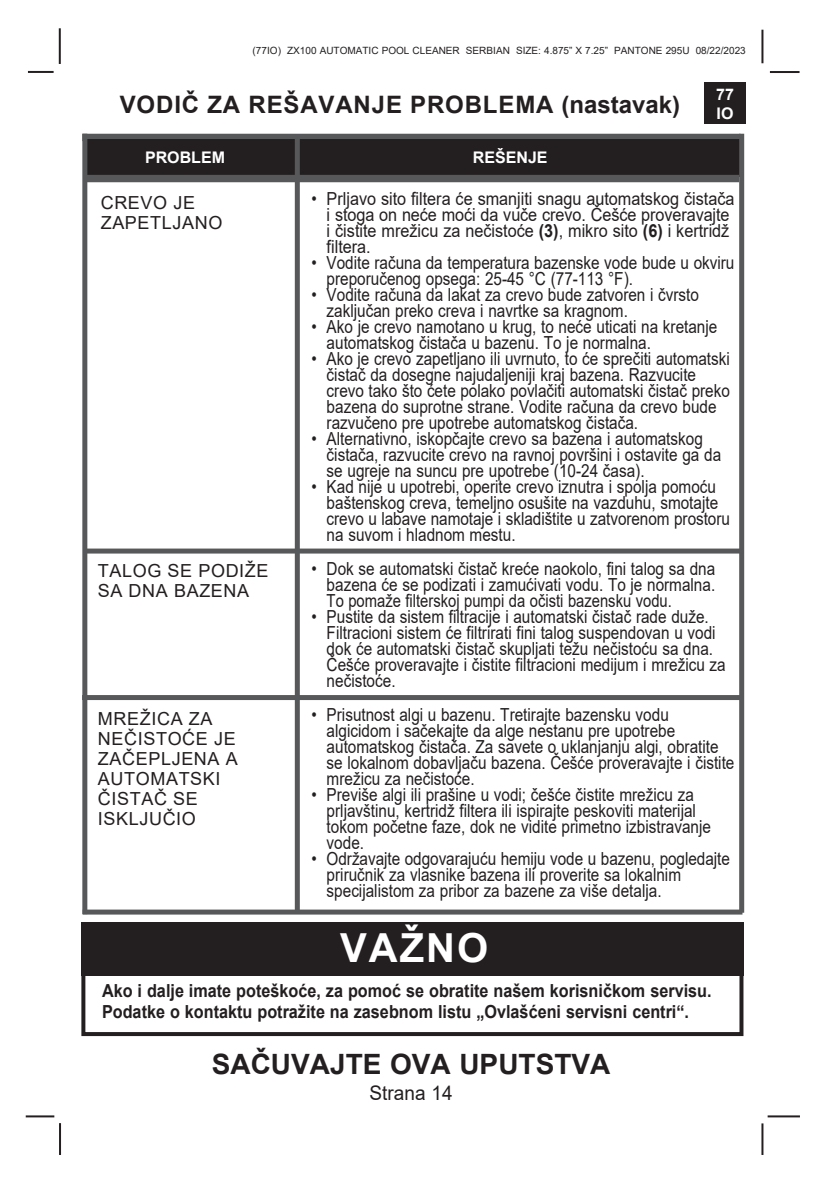
<style>
.page{position:relative;width:836px;height:1191px;background:#fff}
.page>*{position:absolute;margin:0;border:0;box-sizing:border-box;transform-origin:0 0}
.t1{font:700 40px "Arial";letter-spacing:.05em;color:#fff}
.t2{font:700 28px "Arial";color:#231f20}
.t3{font:700 24px "Arial";letter-spacing:.035em;color:#231f20}
.t4{font:20px "Arial";color:#231f20;scale:.95 1}
.headline{font:18px/16px "Arial";color:#231f20;scale:.85 1}
.t5{font:700 18px/21.6px "Arial";color:#231f20;scale:.9 1}
.headline-2{font:18px/16px "Arial";color:#231f20;text-align:justify;scale:.9 1}
.headline-3{font:18px/20px "Arial";letter-spacing:.035em;color:#231f20}
.t6{font:700 16px/19.2px "Arial";color:#fff}
.t7{font:10px "Arial";color:#231f20}
.s1{font-weight:700}
</style>
<div class="page">
<hr style="left:767px;top:1115px;width:32px;height:2px;background:#231f20">
<hr style="left:769px;top:71px;width:30px;height:2px;background:#231f20">
<hr style="left:761px;top:30px;width:2px;height:33px;background:#231f20">
<hr style="left:761px;top:1123px;width:2px;height:32px;background:#231f20">
<hr style="left:28px;top:71px;width:26px;height:2px;background:#231f20">
<hr style="left:59px;top:28px;width:2px;height:36px;background:#231f20">
<hr style="left:59px;top:1123px;width:2px;height:32px;background:#231f20">
<hr style="left:26px;top:1115px;width:28px;height:2px;background:#231f20">
<div style="left:704px;top:83px;width:41px;height:41px;background:#231f20"></div>
<div style="left:81px;top:922px;width:662px;height:53px;background:#231f20"></div>
<div style="left:81px;top:969px;width:662px;height:67px;border:4px solid #231f20"></div>
<svg style="left:87px;top:134px;width:651px;height:6px;background:#4e4e50"></svg>
<div style="left:86px;top:140px;width:655px;height:37px;background:#231f20"></div>
<div style="left:295px;top:135px;width:5px;height:776px;background:#57585a"></div>
<div style="left:84px;top:175px;width:654px;height:7px;background:#57585a"></div>
<div style="left:83px;top:909px;width:659px;height:5px;background:#57585a"></div>
<div style="left:86px;top:548px;width:656px;height:5px;background:#57585a"></div>
<div style="left:82px;top:695px;width:659px;height:5px;background:#57585a"></div>
<div style="left:82px;top:134px;width:5px;height:780px;background:#57585a"></div>
<svg style="left:738px;top:134px;width:5px;height:778px;fill:#57585a"></svg>
<p class="t7" style="left:252px;top:44px;width:494px">(77IO) ZX100 AUTOMATIC POOL CLEANER SERBIAN SIZE: 4.875” X 7.25” PANTONE 295U 08/22/2023</p>
<p class="t6" style="left:716px;top:85px;width:19px">77<br>IO</p>
<p class="t3" style="left:120px;top:87px;width:561px">VODIČ ZA REŠAVANJE PROBLEMA (nastavak)</p>
<p class="t6" style="left:145px;top:148px;width:81px">PROBLEM</p>
<p class="t6" style="left:472px;top:148px;width:76px">REŠENJE</p>
<p class="headline" style="left:311px;top:190px;width:499px">• Prljavo sito filtera će smanjiti snagu automatskog čistača</p>
<p class="headline-3" style="left:101px;top:192px;width:123px">CREVO JE<br>ZAPETLJANO</p>
<p class="headline-2" style="left:326px;top:206px;width:449px">i stoga on neće moći da vuče crevo. Češće proveravajte i čistite mrežicu za nečistoće <span class="s1">(3)</span>, mikro sito <span class="s1">(6)</span> i kertridž filtera.</p>
<p class="headline" style="left:311px;top:254px;width:499px">• Vodite računa da temperatura bazenske vode bude u okviru</p>
<p class="headline" style="left:326px;top:270px;width:362px">preporučenog opsega: 25-45 °C (77-113 °F).</p>
<p class="headline" style="left:326px;top:286px;width:439px;text-indent:-15px">• Vodite računa da lakat za crevo bude zatvoren i čvrsto zaključan preko creva i navrtke sa kragnom.</p>
<p class="headline" style="left:311px;top:318px;width:479px">• Ako je crevo namotano u krug, to neće uticati na kretanje</p>
<p class="headline" style="left:326px;top:334px;width:383px">automatskog čistača u bazenu. To je normalna.</p>
<p class="headline" style="left:326px;top:350px;width:475px;text-indent:-15px">• Ako je crevo zapetljano ili uvrnuto, to će sprečiti automatski čistač da dosegne najudaljeniji kraj bazena. Razvucite crevo tako što ćete polako povlačiti automatski čistač preko bazena do suprotne strane. Vodite računa da crevo bude razvučeno pre upotrebe automatskog čistača.</p>
<p class="headline" style="left:326px;top:430px;width:465px;text-indent:-15px">• Alternativno, iskopčajte crevo sa bazena i automatskog čistača, razvucite crevo na ravnoj površini i ostavite ga da se ugreje na suncu pre upotrebe (10-24 časa).</p>
<p class="headline" style="left:326px;top:478px;width:475px;text-indent:-15px">• Kad nije u upotrebi, operite crevo iznutra i spolja pomoću baštenskog creva, temeljno osušite na vazduhu, smotajte crevo u labave namotaje i skladištite u zatvorenom prostoru na suvom i hladnom mestu.</p>
<p class="headline" style="left:326px;top:560px;width:458px;text-align:justify;text-indent:-15px">• Dok se automatski čistač kreće naokolo, fini talog sa dna bazena će se podizati i zamućivati vodu. To je normalna.<br>To pomaže filterskoj pumpi da očisti bazensku vodu.</p>
<p class="headline" style="left:311px;top:608px;width:468px">• Pustite da sistem filtracije i automatski čistač rade duže.</p>
<p class="headline" style="left:326px;top:624px;width:471px">Filtracioni sistem će filtrirati fini talog suspendovan u vodi dok će automatski čistač skupljati težu nečistoću sa dna.<br>Češće proveravajte i čistite filtracioni medijum i mrežicu za nečistoće.</p>
<p class="headline" style="left:311px;top:706px;width:421px">• Prisutnost algi u bazenu. Tretirajte bazensku vodu</p>
<p class="headline" style="left:326px;top:722px;width:411px">algicidom i sačekajte da alge nestanu pre upotrebe</p>
<p class="headline" style="left:326px;top:738px;width:481px">automatskog čistača. Za savete o uklanjanju algi, obratite se lokalnom dobavljaču bazena. Češće proveravajte i čistite</p>
<p class="headline" style="left:326px;top:770px;width:176px">mrežicu za nečistoće.</p>
<p class="headline" style="left:326px;top:786px;width:453px;text-indent:-15px">• Previše algi ili prašine u vodi; češće čistite mrežicu za prljavštinu, kertridž filtera ili ispirajte peskoviti materijal tokom početne faze, dok ne vidite primetno izbistravanje vode.</p>
<p class="headline" style="left:326px;top:850px;width:475px;text-indent:-15px">• Održavajte odgovarajuću hemiju vode u bazenu, pogledajte priručnik za vlasnike bazena ili proverite sa lokalnim</p>
<p class="headline" style="left:326px;top:882px;width:395px">specijalistom za pribor za bazene za više detalja.</p>
<p class="headline-3" style="left:98px;top:560px;width:172px">TALOG SE PODIŽE</p>
<p class="headline-3" style="left:98px;top:580px;width:153px">SA DNA BAZENA</p>
<p class="headline-3" style="left:98px;top:708px;width:116px">MREŽICA ZA</p>
<p class="headline-3" style="left:98px;top:728px;width:139px">NEČISTOĆE JE</p>
<p class="headline-3" style="left:98px;top:748px;width:141px">ZAČEPLJENA A</p>
<p class="headline-3" style="left:98px;top:768px;width:124px">AUTOMATSKI</p>
<p class="headline-3" style="left:98px;top:788px;width:101px">ČISTAČ SE</p>
<p class="headline-3" style="left:98px;top:808px;width:100px">ISKLJUČIO</p>
<p class="t1" style="left:340px;top:919px;width:149px">VAŽNO</p>
<p class="t5" style="left:102px;top:979px;width:678px">Ako i dalje imate poteškoće, za pomoć se obratite našem korisničkom servisu.<br>Podatke o kontaktu potražite na zasebnom listu „Ovlašćeni servisni centri“.</p>
<h2 class="t2" style="left:212px;top:1044px;width:400px">SAČUVAJTE OVA UPUTSTVA</h2>
<p class="t4" style="left:369px;top:1079px;width:89px">Strana 14</p>
</div>
